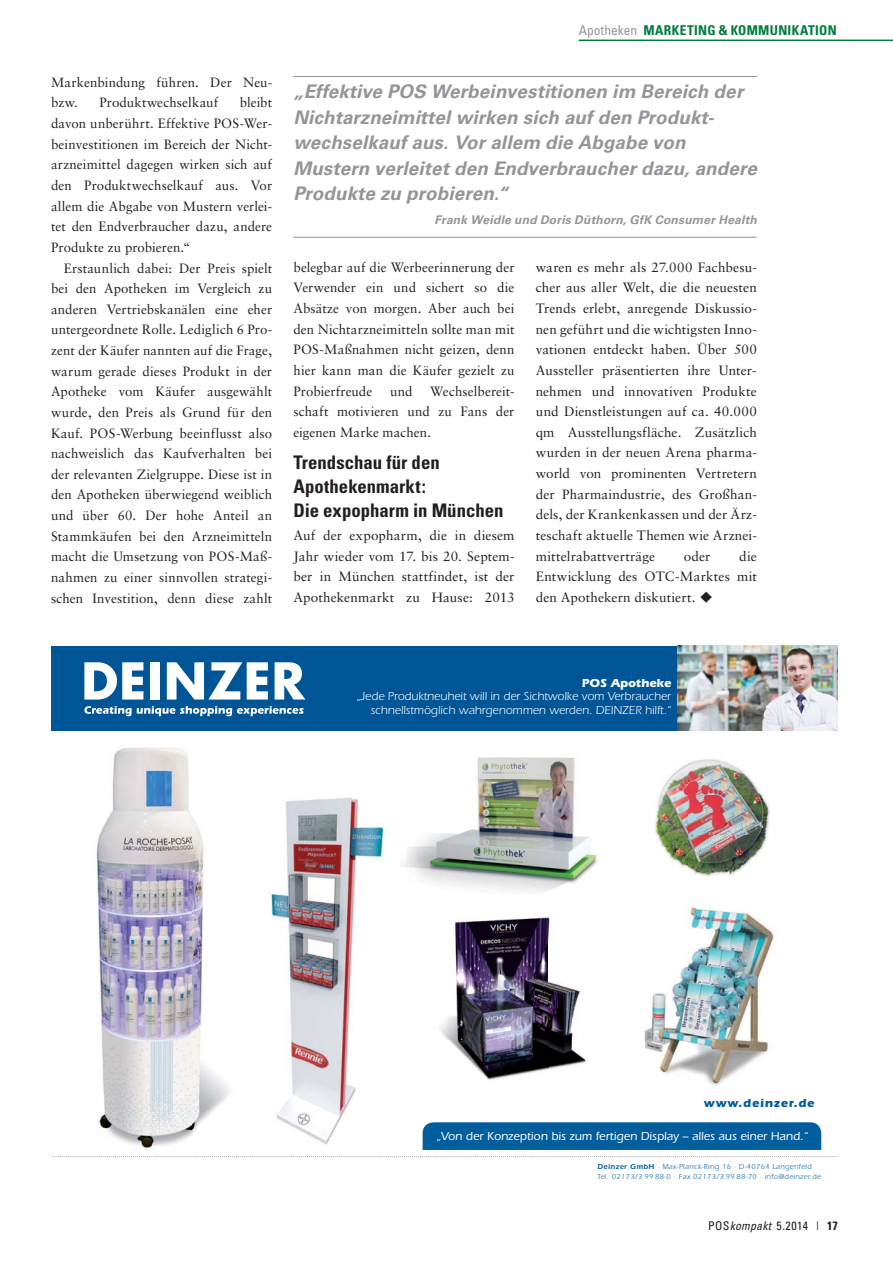
<style>
.page{position:relative;width:893px;height:1263px;background:#fff}
.page>*{position:absolute;margin:0;border:0;box-sizing:border-box;transform-origin:0 0}
.t1{font:italic 700 18.75px/25.5px "Univers LTCE";letter-spacing:.005em;color:#939598}
.t2{font:700 condensed 18.75px/24px "Univers";color:#231f20}
.t3{font:13.5px/20.7px "Sabon LT Std";letter-spacing:.01em;color:#231f20;text-align:justify}
.t4{font:700 condensed 13.5px "Univers";letter-spacing:.02em;color:#007c3e}
.t5{font:12px/13.5px "Itc Eras";color:#fff;text-align:right}
.t6{font:500 12px "Itc Eras";color:#fff}
.t7{font:italic 700 12px "Univers LTCE";letter-spacing:.02em;color:#939598}
.t8{font:condensed 12px "Univers";letter-spacing:.035em;color:#231f20}
.t9{font:700 12px "Itc Eras";letter-spacing:.07em;color:#005e9c}
.t10{font:700 12px "Itc Eras";color:#fff}
.t11{font:7.5px/10.1px "Itc Eras";letter-spacing:.05em;color:#005e9c}
.s1{font-weight:400;color:#939598}
.s2{font-weight:600}
.s3{font-style:italic}
.s4{font-weight:700}
</style>
<div class="page">
<hr style="left:579px;top:40px;width:314px;height:1px;background:#007c3e">
<hr style="left:293px;top:76px;width:464px;height:1px;background:#939598">
<hr style="left:293px;top:237px;width:464px;height:1px;background:#939598">
<div style="left:51px;top:646px;width:787px;height:85px;background:#005596"></div>
<svg style="left:84px;top:706px;width:220px;height:10px"></svg>
<svg style="left:84px;top:662px;width:59px;height:37px"></svg>
<div style="left:150px;top:662px;width:10px;height:37px;background:#fff"></div>
<svg style="left:167px;top:662px;width:101px;height:37px"></svg>
<svg style="left:275px;top:662px;width:30px;height:37px"></svg>
<svg style="left:423px;top:1122px;width:398px;height:28px;background:#04609d"></svg>
<svg style="left:52px;top:1156px;width:786px;height:1px"></svg>
<img style="left:270px;top:797px;width:115px;height:348px">
<img style="left:96px;top:747px;width:134px;height:402px">
<img style="left:440px;top:917px;width:147px;height:163px">
<img style="left:677px;top:646px;width:161px;height:85px">
<img style="left:649px;top:759px;width:121px;height:117px">
<img style="left:644px;top:900px;width:130px;height:186px">
<img style="left:402px;top:757px;width:195px;height:135px">
<p class="t3" style="left:51px;top:73px;width:223px">Markenbindung führen. Der Neu&shy;bzw.</p>
<p class="t3" style="left:51px;top:93px;width:223px;text-indent:189px">bleibt davon unberührt. Effektive POS-Wer&shy;beinvestitionen im Bereich der Nicht&shy;arzneimittel dagegen wirken sich auf den Produktwechselkauf aus. Vor allem die Abgabe von Mustern verlei&shy;tet den Endverbraucher dazu, andere Produkte zu probieren.“</p>
<p class="t3" style="left:51px;top:258px;width:223px;text-indent:13px">Erstaunlich dabei: Der Preis spielt bei den Apotheken im Vergleich zu anderen Vertriebskanälen eine eher untergeordnete Rolle. Lediglich 6 Pro&shy;zent der Käufer nannten auf die Frage, warum gerade dieses Produkt in der Apotheke vom Käufer ausgewählt wurde, den Preis als Grund für den Kauf. POS-Werbung beeinflusst also nachweislich das Kaufverhalten bei der relevanten Zielgruppe. Diese ist in den Apotheken überwiegend weiblich und über 60. Der hohe Anteil an Stammkäufen bei den Arzneimitteln macht die Umsetzung von POS-Maß&shy;nahmen zu einer sinnvollen strategi&shy;schen Investition, denn diese zahlt</p>
<p class="t3" style="left:99px;top:93px;width:120px">Produktwechselkauf</p>
<p class="t4" style="left:579px;top:26px;width:259px"><span class="s1">Apotheken</span> MARKETING &amp; KOMMUNIKATION</p>
<h1 class="t1" style="left:293px;top:81px;width:465px">„Effektive POS Werbeinvestitionen im Bereich der Nichtarzneimittel wirken sich auf den Produkt&shy;wechselkauf aus. Vor allem die Abgabe von Mustern verleitet den Endverbraucher dazu, andere Produkte zu probieren.“</h1>
<p class="t7" style="left:434px;top:216px;width:324px">Frank Weidle und Doris Düthorn, GfK Consumer Health</p>
<p class="t3" style="left:293px;top:258px;width:223px">belegbar auf die Werbeerinnerung der Verwender ein und sichert so die Absätze von morgen. Aber auch bei den Nichtarzneimitteln sollte man mit POS-Maßnahmen nicht geizen, denn hier kann man die Käufer gezielt zu Probierfreude</p>
<p class="t3" style="left:536px;top:258px;width:223px">waren es mehr als 27.000 Fachbesu&shy;cher aus aller Welt, die die neuesten Trends erlebt, anregende Diskussio&shy;nen geführt und die wichtigsten Inno&shy;vationen entdeckt haben. Über 500<br>Aussteller präsentierten ihre Unter&shy;nehmen und innovativen Produkte und Dienstleistungen auf ca. 40.000 qm Ausstellungsfläche. Zusätzlich wurden in der neuen Arena pharma&shy;world von prominenten Vertretern der Pharmaindustrie, des Großhan&shy;dels, der Krankenkassen und der Ärz&shy;teschaft aktuelle Themen wie Arznei&shy;mittelrabattverträge</p>
<p class="t3" style="left:293px;top:381px;width:223px;text-indent:137px">Wechselbereit&shy;schaft motivieren und zu Fans der eigenen Marke machen.</p>
<h1 class="t2" style="left:293px;top:453px;width:212px">Trendschau für den<br>Apothekenmarkt:<br>Die expopharm in München</h1>
<p class="t3" style="left:293px;top:526px;width:223px">Auf der expopharm, die in diesem Jahr wieder vom 17. bis 20. Septem&shy;ber in München stattfindet, ist der Apothekenmarkt zu Hause: 2013</p>
<p class="t3" style="left:390px;top:381px;width:24px">und</p>
<p class="t3" style="left:536px;top:546px;width:223px;text-indent:203px">die Entwicklung des OTC-Marktes mit den Apothekern diskutiert. ◆</p>
<p class="t3" style="left:684px;top:546px;width:28px">oder</p>
<p class="t10" style="left:582px;top:679px;width:91px">POS Apotheke</p>
<p class="t5" style="left:357px;top:691px;width:316px">„Jede Produktneuheit will in der Sichtwolke vom Verbraucher schnellstmöglich wahrgenommen werden. DEINZER hilft.“</p>
<p class="t9" style="left:704px;top:1099px;width:112px">www.deinzer.de</p>
<p class="t6" style="left:437px;top:1132px;width:373px">„Von der Konzeption bis zum fertigen Display – alles aus einer Hand.“</p>
<p class="t11" style="left:597px;top:1162px;width:225px"><span class="s2">Deinzer GmbH</span> · Max-Planck-Ring 16 · D-40764 Langenfeld<br>Tel. 02173/3 99 88-0 · Fax 02173/3 99 88-70 · info@deinzer.de</p>
<p class="t8" style="left:708px;top:1221px;width:131px">POS<span class="s3">kompakt</span> 5.2014 | <span class="s4">17</span></p>
</div>
